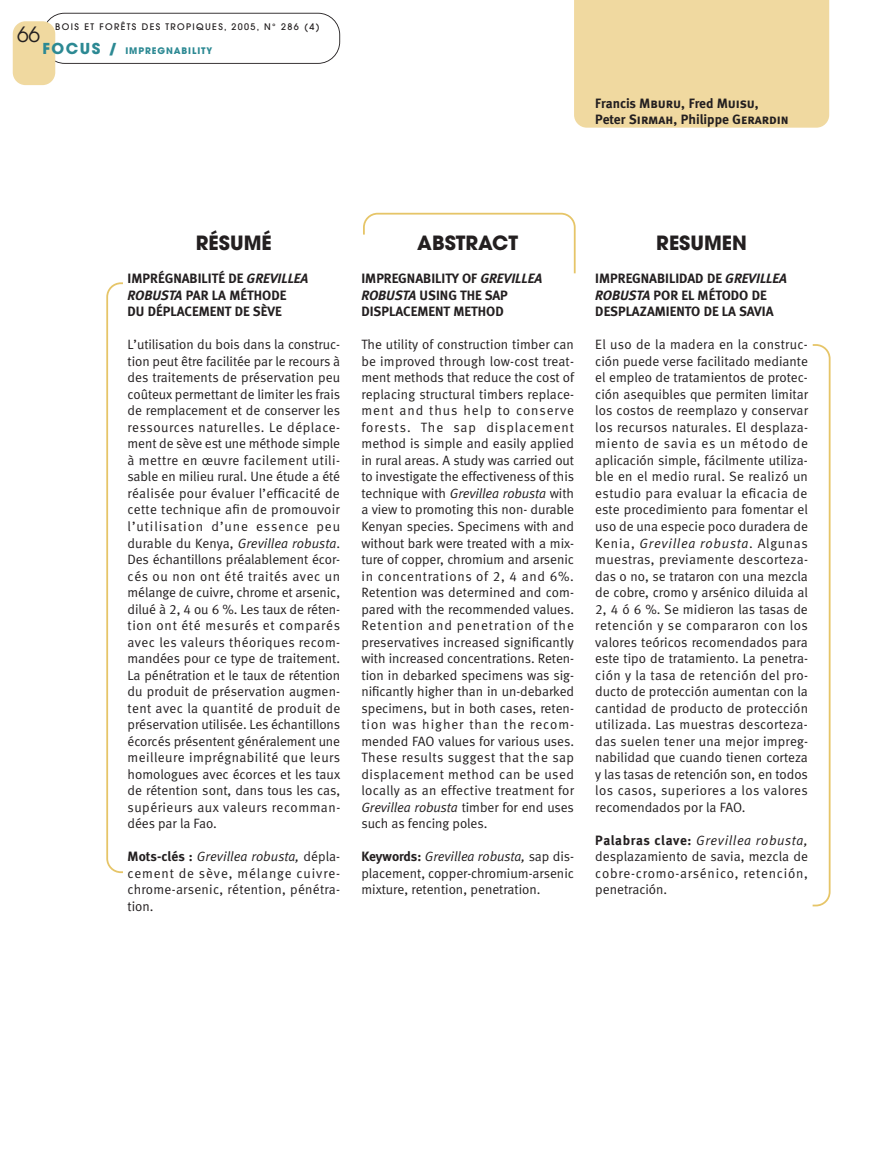
<style>
.page{position:relative;width:893px;height:1149px;background:#fff}
.page>*{position:absolute;margin:0;border:0;box-sizing:border-box;transform-origin:0 0}
.t1{font:21px "Avant Garde";color:#231f20}
.t2{font:700 19.5px "Avant Garde";color:#231f20}
.t3{font:13.5px/16.5px "Meta Normal LF";letter-spacing:.02em;color:#231f20;text-align:justify}
.t4{font:13.5px/16.5px "Meta Bold LF";color:#231f20}
.t5{font:13.5px/16.5px "Meta Bold LF Caps";color:#231f20}
.t6{font:500 9px "Avant Garde";letter-spacing:.15em;color:#231f20}
.t7{font:700 9px "Avant Garde";letter-spacing:.1em;color:#2c8993}
.s1{font-size:15px}
.s2{font-family:"Meta Bold LF"}
.s3{font-style:italic}
</style>
<div class="page">
<svg style="left:106px;top:282px;width:17px;height:590px"></svg>
<svg style="left:813px;top:344px;width:17px;height:562px"></svg>
<svg style="left:363px;top:213px;width:213px;height:60px"></svg>
<div style="left:340px;top:234px;width:226px;height:914px;background:#fff"></div>
<svg style="left:46px;top:13px;width:294px;height:51px"></svg>
<div style="left:13px;top:21px;width:42px;height:64px;background:#f0d9a0;border-radius:13px"></div>
<div style="left:574px;top:0;width:255px;height:128px;background:#f0d9a0"></div>
<h1 class="t1" style="left:17px;top:26px;width:25px">66</h1>
<p class="t6" style="left:55px;top:23px;width:266px">BOIS ET FORÊTS DES TROPIQUES, 2005, N° 286 (4)</p>
<p class="t7" style="left:43px;top:47px;width:171px"><span class="s1">FOCUS /</span> IMPREGNABILITY</p>
<p class="t5" style="left:595px;top:96px;width:195px"><span class="s2">Francis</span> Mburu, <span class="s2">Fred</span> Muisu,<br><span class="s2">Peter</span> Sirmah, <span class="s2">Philippe</span> Gerardin</p>
<h2 class="t2" style="left:196px;top:236px;width:77px">RÉSUMÉ</h2>
<p class="t4" style="left:128px;top:271px;width:182px">IMPRÉGNABILITÉ DE <span class="s3">GREVILLEA<br>ROBUSTA</span> PAR LA MÉTHODE<br>DU DÉPLACEMENT DE SÈVE</p>
<p class="t3" style="left:128px;top:337px;width:214px">L’utilisation du bois dans la construc&shy;tion peut être facilitée par le recours à des traitements de préservation peu coûteux permettant de limiter les frais de remplacement et de conserver les ressources naturelles. Le déplace&shy;ment de sève est une méthode simple à mettre en œuvre facilement utili&shy;sable en milieu rural. Une étude a été réalisée pour évaluer l’efficacité de cette technique afin de promouvoir l’utilisation d’une essence peu durable du Kenya, <span class="s3">Grevillea robusta</span>.<br>Des échantillons préalablement écor&shy;cés ou non ont été traités avec un mélange de cuivre, chrome et arsenic, dilué à 2, 4 ou 6 %. Les taux de réten&shy;tion ont été mesurés et comparés avec les valeurs théoriques recom&shy;mandées pour ce type de traitement.<br>La pénétration et le taux de rétention du produit de préservation augmen&shy;tent avec la quantité de produit de préservation utilisée. Les échantillons écorcés présentent généralement une meilleure imprégnabilité que leurs homologues avec écorces et les taux de rétention sont, dans tous les cas, supérieurs aux valeurs recomman&shy;dées par la Fao.</p>
<p class="t3" style="left:128px;top:849px;width:214px"><span class="s2">Mots-clés :</span> <span class="s3">Grevillea robusta,</span> dépla&shy;cement de sève, mélange cuivre&shy;chrome-arsenic, rétention, pénétra&shy;tion.</p>
<h2 class="t2" style="left:417px;top:236px;width:102px">ABSTRACT</h2>
<p class="t4" style="left:361px;top:271px;width:182px">IMPREGNABILITY OF <span class="s3">GREVILLEA<br>ROBUSTA</span> USING THE SAP<br>DISPLACEMENT METHOD</p>
<p class="t3" style="left:361px;top:337px;width:214px">The utility of construction timber can be improved through low-cost treat&shy;ment methods that reduce the cost of replacing structural timbers replace&shy;ment and thus help to conserve forests. The sap displacement method is simple and easily applied in rural areas. A study was carried out to investigate the effectiveness of this technique with <span class="s3">Grevillea robusta</span> with a view to promoting this non- durable Kenyan species. Specimens with and without bark were treated with a mix&shy;ture of copper, chromium and arsenic in concentrations of 2, 4 and 6%.<br>Retention was determined and com&shy;pared with the recommended values.<br>Retention and penetration of the preservatives increased significantly with increased concentrations. Reten&shy;tion in debarked specimens was sig&shy;nificantly higher than in un-debarked specimens, but in both cases, reten&shy;tion was higher than the recom&shy;mended FAO values for various uses.<br>These results suggest that the sap displacement method can be used locally as an effective treatment for <span class="s3">Grevillea robusta</span> timber for end uses such as fencing poles.</p>
<p class="t3" style="left:361px;top:849px;width:214px"><span class="s2">Keywords:</span> <span class="s3">Grevillea robusta,</span> sap dis&shy;placement, copper-chromium-arsenic mixture, retention, penetration.</p>
<h2 class="t2" style="left:656px;top:236px;width:92px">RESUMEN</h2>
<p class="t4" style="left:595px;top:271px;width:193px">IMPREGNABILIDAD DE <span class="s3">GREVILLEA<br>ROBUSTA</span> POR EL MÉTODO DE<br>DESPLAZAMIENTO DE LA SAVIA</p>
<p class="t3" style="left:595px;top:337px;width:214px">El uso de la madera en la construc&shy;ción puede verse facilitado mediante el empleo de tratamientos de protec&shy;ción asequibles que permiten limitar los costos de reemplazo y conservar los recursos naturales. El desplaza&shy;miento de savia es un método de aplicación simple, fácilmente utiliza&shy;ble en el medio rural. Se realizó un estudio para evaluar la eficacia de este procedimiento para fomentar el uso de una especie poco duradera de Kenia, <span class="s3">Grevillea robusta</span>. Algunas muestras, previamente descorteza&shy;das o no, se trataron con una mezcla de cobre, cromo y arsénico diluida al 2, 4 ó 6 %. Se midieron las tasas de retención y se compararon con los valores teóricos recomendados para este tipo de tratamiento. La penetra&shy;ción y la tasa de retención del pro&shy;ducto de protección aumentan con la cantidad de producto de protección utilizada. Las muestras descorteza&shy;das suelen tener una mejor impreg&shy;nabilidad que cuando tienen corteza y las tasas de retención son, en todos los casos, superiores a los valores recomendados por la FAO.</p>
<p class="t3" style="left:595px;top:832px;width:214px"><span class="s2">Palabras clave:</span> <span class="s3">Grevillea robusta, </span>desplazamiento de savia, mezcla de cobre-cromo-arsénico, retención, penetración.</p>
</div>
